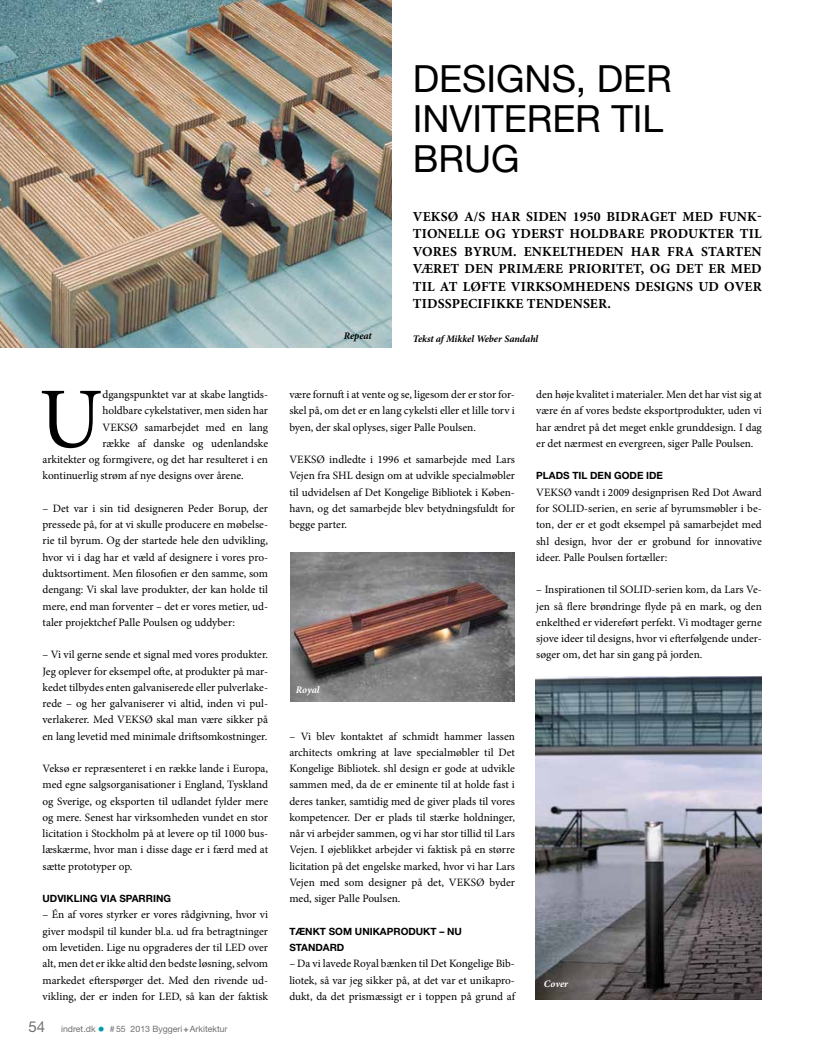
<style>
.page{position:relative;width:815px;height:1053px;background:#fff}
.page>*{position:absolute;margin:0;border:0;box-sizing:border-box;transform-origin:0 0}
.t1{font:86.25px "Minion Pro";color:#000}
.t2{font:37.5px/40px "Helvetica Neue";color:#000}
.t3{font:700 13.75px/17.5px "Minion Pro";letter-spacing:.01em;color:#000;text-align:justify}
.t4{font:11.25px/16.2px "Minion Pro";color:#000;text-align:justify}
.t5{font:700 10px/16.2px "Helvetica Neue";color:#000}
.t6{font:italic 700 10px "Minion Pro";letter-spacing:-.005em;color:#000}
.t7{font:italic 700 10px "Minion Pro";color:#fff}
.t8{font:8.75px "Helvetica Neue";color:#706f6f}
.s1{font-size:15px}
.s2{font-size:13.75px;color:#009ba4}
.s3{font-weight:700}
</style>
<div class="page">
<img style="left:536px;top:676px;width:226px;height:323px">
<img style="left:0;top:0;width:392px;height:348px">
<img style="left:291px;top:552px;width:224px;height:149px">
<p class="t1" style="left:39px;top:361px;width:65px">U</p>
<p class="t4" style="left:102px;top:386px;width:167px">dgangspunktet var at skabe langtids-</p>
<p class="t4" style="left:102px;top:403px;width:167px">holdbare cykelstativer, men siden har</p>
<p class="t4" style="left:102px;top:419px;width:167px">VEKSØ samarbejdet med en lang</p>
<p class="t4" style="left:102px;top:435px;width:167px">række af danske og udenlandske</p>
<p class="t4" style="left:43px;top:451px;width:227px">arkitekter og formgivere, og det har resulteret i en</p>
<p class="t4" style="left:43px;top:468px;width:203px">kontinuerlig strøm af nye designs over årene.</p>
<p class="t4" style="left:43px;top:500px;width:227px">– Det var i sin tid designeren Peder Borup, der pressede på, for at vi skulle producere en møbelse&shy;rie til byrum. Og der startede hele den udvikling, hvor vi i dag har et væld af designere i vores pro&shy;duktsortiment. Men filosofien er den samme, som dengang: Vi skal lave produkter, der kan holde til mere, end man forventer – det er vores metier, ud&shy;taler projektchef Palle Poulsen og uddyber:</p>
<p class="t4" style="left:43px;top:646px;width:227px">– Vi vil gerne sende et signal med vores produkter.<br>Jeg oplever for eksempel ofte, at produkter på mar&shy;kedet tilbydes enten galvaniserede eller pulverlake&shy;rede – og her galvaniserer vi altid, inden vi pul&shy;verlakerer. Med VEKSØ skal man være sikker på en lang levetid med minimale driftsomkostninger.</p>
<p class="t4" style="left:43px;top:760px;width:227px">Veksø er repræsenteret i en række lande i Europa, med egne salgsorganisationer i England, Tyskland og Sverige, og eksporten til udlandet fylder mere og mere. Senest har virksomheden vundet en stor licitation i Stockholm på at levere op til 1000 bus&shy;læskærme, hvor man i disse dage er i færd med at sætte prototyper op.</p>
<p class="t5" style="left:43px;top:890px;width:130px">UDVIKLING VIA SPARRING</p>
<p class="t4" style="left:43px;top:906px;width:227px">– Én af vores styrker er vores rådgivning, hvor vi giver modspil til kunder bl.a. ud fra betragtninger om levetiden. Lige nu opgraderes der til LED over alt, men det er ikke altid den bedste løsning, selvom markedet efterspørger det. Med den rivende ud&shy;vikling, der er inden for LED, så kan der faktisk</p>
<p class="t8" style="left:29px;top:1023px;width:200px"><span class="s1">54</span> INDRET.DK <span class="s2">•</span> # 55 2013 BYGGERI<span class="s3">+</span>ARKITEKTUR</p>
<p class="t6" style="left:344px;top:328px;width:30px">Repeat</p>
<p class="t2" style="left:413px;top:58px;width:261px">DESIGNS, DER<br>INVITERER TIL<br>BRUG</p>
<p class="t3" style="left:413px;top:207px;width:20px">VEKSØ</p>
<p class="t3" style="left:413px;top:207px;width:350px;text-indent:51px">A/S HAR SIDEN 1950 BIDRAGET MED FUNK-TIONELLE OG YDERST HOLDBARE PRODUKTER TIL VORES BYRUM. ENKELTHEDEN HAR FRA STARTEN VÆRET DEN PRIMÆRE PRIORITET, OG DET ER MED TIL AT LØFTE VIRKSOMHEDENS DESIGNS UD OVER TIDSSPECIFIKKE TENDENSER.</p>
<p class="t6" style="left:413px;top:331px;width:127px">Tekst af Mikkel Weber Sandahl</p>
<p class="t4" style="left:289px;top:386px;width:227px">være fornuft i at vente og se, ligesom der er stor for&shy;skel på, om det er en lang cykelsti eller et lille torv i byen, der skal oplyses, siger Palle Poulsen.</p>
<p class="t4" style="left:289px;top:451px;width:227px">VEKSØ indledte i 1996 et samarbejde med Lars Vejen fra SHL design om at udvikle specialmøbler til udvidelsen af Det Kongelige Bibliotek i Køben&shy;havn, og det samarbejde blev betydningsfuldt for begge parter.</p>
<p class="t7" style="left:296px;top:682px;width:25px">Royal</p>
<p class="t4" style="left:289px;top:727px;width:227px">– Vi blev kontaktet af schmidt hammer lassen architects omkring at lave specialmøbler til Det Kongelige Bibliotek. shl design er gode at udvikle sammen med, da de er eminente til at holde fast i deres tanker, samtidig med de giver plads til vores kompetencer. Der er plads til stærke holdninger, når vi arbejder sammen, og vi har stor tillid til Lars Vejen. I øjeblikket arbejder vi faktisk på en større licitation på det engelske marked, hvor vi har Lars Vejen med som designer på det, VEKSØ byder med, siger Palle Poulsen.</p>
<p class="t5" style="left:289px;top:922px;width:174px">TÆNKT SOM UNIKAPRODUKT – NU<br>STANDARD</p>
<p class="t4" style="left:289px;top:955px;width:227px">– Da vi lavede Royal bænken til Det Kongelige Bib&shy;liotek, så var jeg sikker på, at det var et unikapro&shy;dukt, da det prismæssigt er i toppen på grund af</p>
<p class="t4" style="left:536px;top:386px;width:227px">den høje kvalitet i materialer. Men det har vist sig at være én af vores bedste eksportprodukter, uden vi har ændret på det meget enkle grunddesign. I dag er det nærmest en evergreen, siger Palle Poulsen.</p>
<p class="t5" style="left:536px;top:467px;width:128px">PLADS TIL DEN GODE IDE</p>
<p class="t4" style="left:536px;top:484px;width:227px">VEKSØ vandt i 2009 designprisen Red Dot Award for SOLID-serien, en serie af byrumsmøbler i be&shy;ton, der er et godt eksempel på samarbejdet med shl design, hvor der er grobund for innovative ideer. Palle Poulsen fortæller:</p>
<p class="t4" style="left:536px;top:581px;width:227px">– Inspirationen til SOLID-serien kom, da Lars Ve&shy;jen så flere brøndringe flyde på en mark, og den enkelthed er videreført perfekt. Vi modtager gerne sjove ideer til designs, hvor vi efterfølgende under&shy;søger om, det har sin gang på jorden.</p>
<p class="t7" style="left:544px;top:976px;width:26px">Cover</p>
</div>
